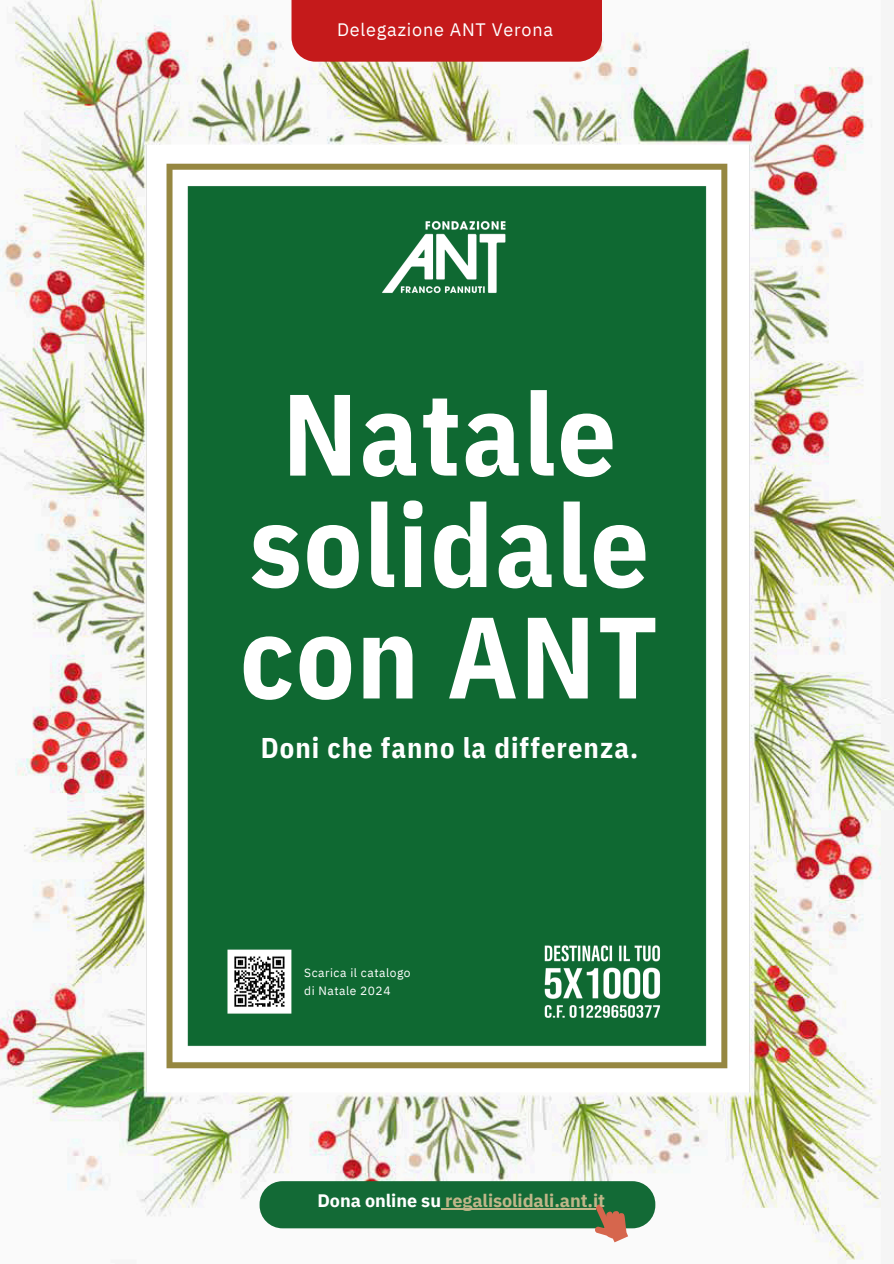
<style>
.page{position:relative;width:894px;height:1264px;background:#fff}
.page>*{position:absolute;margin:0;border:0;box-sizing:border-box;transform-origin:0 0}
.t1{font:700 115.5px/111.3px "IBM Plex Sans Cond";letter-spacing:.015em;color:#fff;text-align:center}
.t2{font:700 28.5px "IBM Plex Sans Cond";letter-spacing:.035em;color:#fff}
.t3{font:700 18px "IBM Plex Sans";letter-spacing:-.005em;color:#c0b689}
.t4{font:18px "IBM Plex Sans";letter-spacing:.045em;color:#fff}
.t5{font:12px/18px "IBM Plex Sans";letter-spacing:.04em;color:#fff}
.s1{color:#fff}
</style>
<div class="page">
<img style="left:0;top:0;width:893px;height:1260px">
<div style="left:291px;top:0;width:311px;height:62px;background:#c51a1b"></div>
<div style="left:259px;top:1181px;width:396px;height:47px;background:#136a36;border-radius:23px"></div>
<hr style="left:441px;top:1208px;width:154px;height:1px;background:#c0b689">
<svg style="left:594px;top:1204px;width:34px;height:38px"></svg>
<img style="left:139px;top:138px;width:617px;height:961px">
<h1 class="t4" style="left:337px;top:17px;width:217px">Delegazione ANT Verona</h1>
<h3 class="t1" style="left:240px;top:376px;width:419px">Natale solidale con ANT</h3>
<h3 class="t2" style="left:261px;top:729px;width:379px">Doni che fanno la differenza.</h3>
<p class="t5" style="left:304px;top:963px;width:108px">Scarica il catalogo di Natale 2024</p>
<p class="t3" style="left:317px;top:1188px;width:289px"><span class="s1">Dona online su</span> regalisolidali.ant.it</p>
</div>
